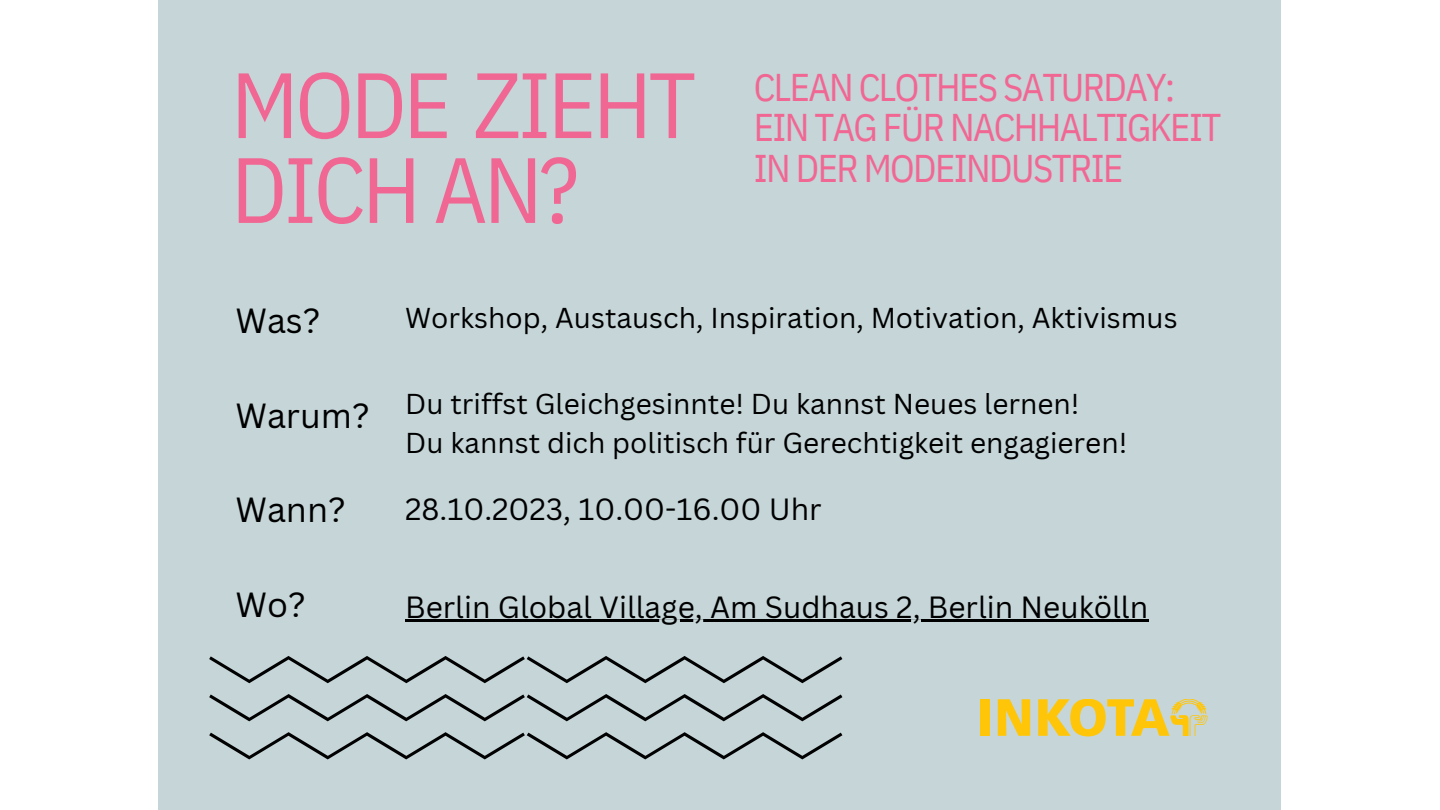
<style>
.page{position:relative;width:1440px;height:810px;background:#fff}
.page>*{position:absolute;margin:0;border:0;box-sizing:border-box;transform-origin:0 0}
.t1{font:92.6px/84.9px "IBM Plex Sans Cond";letter-spacing:-.04em;color:#f16793}
.t2{font:38.6px/40.5px "IBM Plex Sans Cond";letter-spacing:-.04em;color:#f16793}
.t3{font:34px "Canva Sans";color:#000}
.t4{font:29.9px "Canva Sans";color:#000}
.t5{font:28px "Canva Sans";color:#000}
</style>
<div class="page">
<div style="left:158px;top:0;width:1123px;height:809px;background:#c5d5d8"></div>
<div style="left:981px;top:699px;width:9px;height:37px;background:#ffc609"></div>
<svg style="left:998px;top:699px;width:32px;height:37px"></svg>
<svg style="left:1038px;top:699px;width:170px;height:37px"></svg>
<hr style="left:405px;top:620px;width:743px;height:2px;background:#000">
<svg style="left:209px;top:656px;width:633px;height:103px"></svg>
<p class="t1" style="left:231px;top:61px;width:467px">MODE ZIEHT<br>DICH AN?</p>
<p class="t2" style="left:754px;top:66px;width:469px">CLEAN CLOTHES SATURDAY:<br>EIN TAG FÜR NACHHALTIGKEIT<br>IN DER MODEINDUSTRIE</p>
<p class="t3" style="left:235px;top:297px;width:87px">Was?</p>
<p class="t3" style="left:235px;top:391px;width:136px">Warum?</p>
<p class="t3" style="left:235px;top:486px;width:112px">Wann?</p>
<p class="t3" style="left:235px;top:580px;width:72px">Wo?</p>
<p class="t5" style="left:405px;top:298px;width:774px">Workshop, Austausch, Inspiration, Motivation, Aktivismus</p>
<p class="t5" style="left:405px;top:384px;width:676px">Du triffst Gleichgesinnte! Du kannst Neues lernen!</p>
<p class="t5" style="left:405px;top:423px;width:724px">Du kannst dich politisch für Gerechtigkeit engagieren!</p>
<p class="t4" style="left:405px;top:488px;width:418px">28.10.2023, 10.00-16.00 Uhr</p>
<p class="t4" style="left:405px;top:586px;width:745px">Berlin Global Village, Am Sudhaus 2, Berlin Neukölln</p>
</div>
